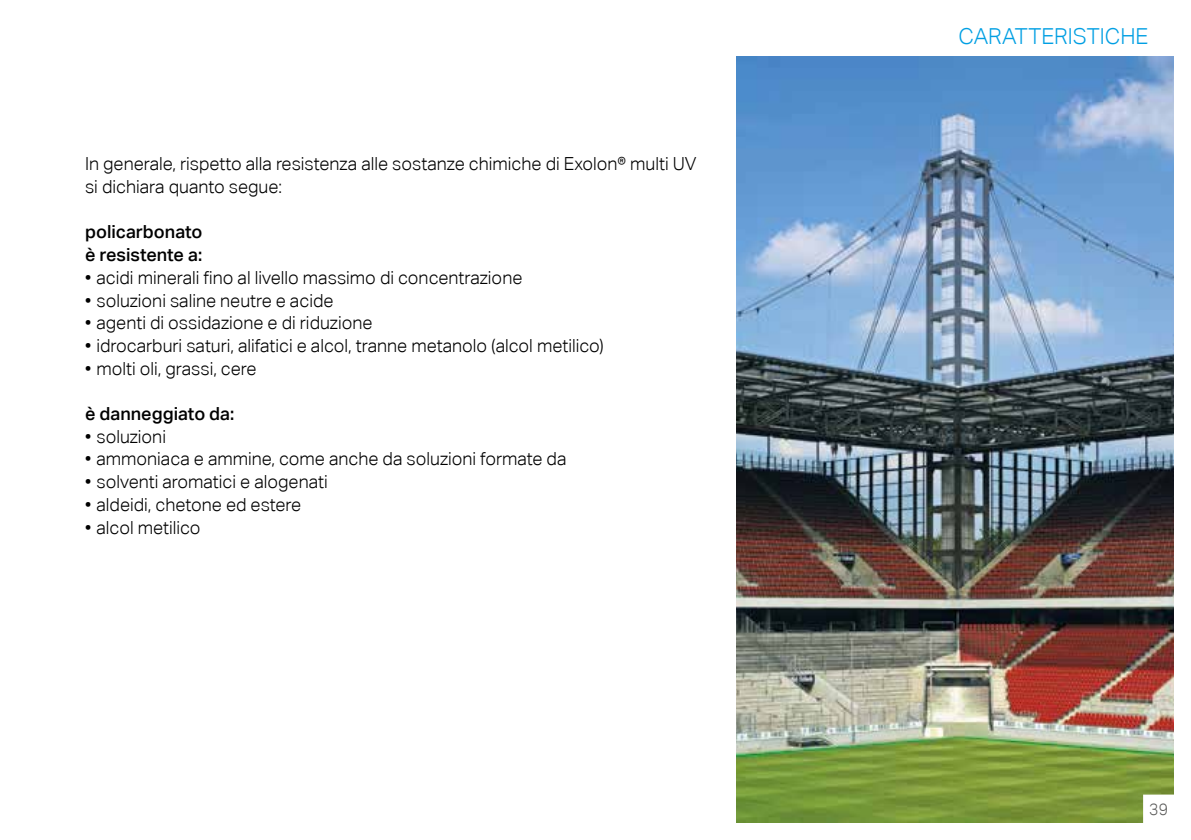
<style>
.page{position:relative;width:1191px;height:840px;background:#fff}
.page>*{position:absolute;margin:0;border:0;box-sizing:border-box;transform-origin:0 0}
.t1{font:300 22px "Aktiv Grotesk";color:#009fe3}
.t2{font:300 18px/22.6px "Aktiv Grotesk";color:#000}
.t3{font:500 18px/22.6px "Aktiv Grotesk";color:#000}
.t4{font:300 16px "Aktiv Grotesk";color:#5a5a59}
</style>
<div class="page">
<img style="left:736px;top:57px;width:438px;height:765px">
<svg style="left:1141px;top:792px;width:33px;height:31px"></svg>
<p class="t2" style="left:85px;top:152px;width:613px">In generale, rispetto alla resistenza alle sostanze chimiche di Exolon® multi UV si dichiara quanto segue:</p>
<p class="t3" style="left:85px;top:220px;width:119px">policarbonato è resistente a:</p>
<p class="t2" style="left:85px;top:266px;width:439px">• acidi minerali fino al livello massimo di concentrazione</p>
<p class="t2" style="left:85px;top:288px;width:250px">• soluzioni saline neutre e acide</p>
<p class="t2" style="left:85px;top:311px;width:289px">• agenti di ossidazione e di riduzione</p>
<p class="t2" style="left:85px;top:334px;width:520px">• idrocarburi saturi, alifatici e alcol, tranne metanolo (alcol metilico)</p>
<p class="t2" style="left:85px;top:357px;width:173px">• molti oli, grassi, cere</p>
<p class="t3" style="left:85px;top:402px;width:151px">è danneggiato da:</p>
<p class="t2" style="left:85px;top:425px;width:82px">• soluzioni</p>
<p class="t2" style="left:85px;top:447px;width:483px">• ammoniaca e ammine, come anche da soluzioni formate da</p>
<p class="t2" style="left:85px;top:470px;width:244px">• solventi aromatici e alogenati</p>
<p class="t2" style="left:85px;top:493px;width:218px">• aldeidi, chetone ed estere</p>
<p class="t2" style="left:85px;top:515px;width:117px">• alcol metilico</p>
<p class="t1" style="left:958px;top:23px;width:29px">Caratteristiche</p>
<p class="t4" style="left:1149px;top:799px;width:21px">39</p>
</div>
